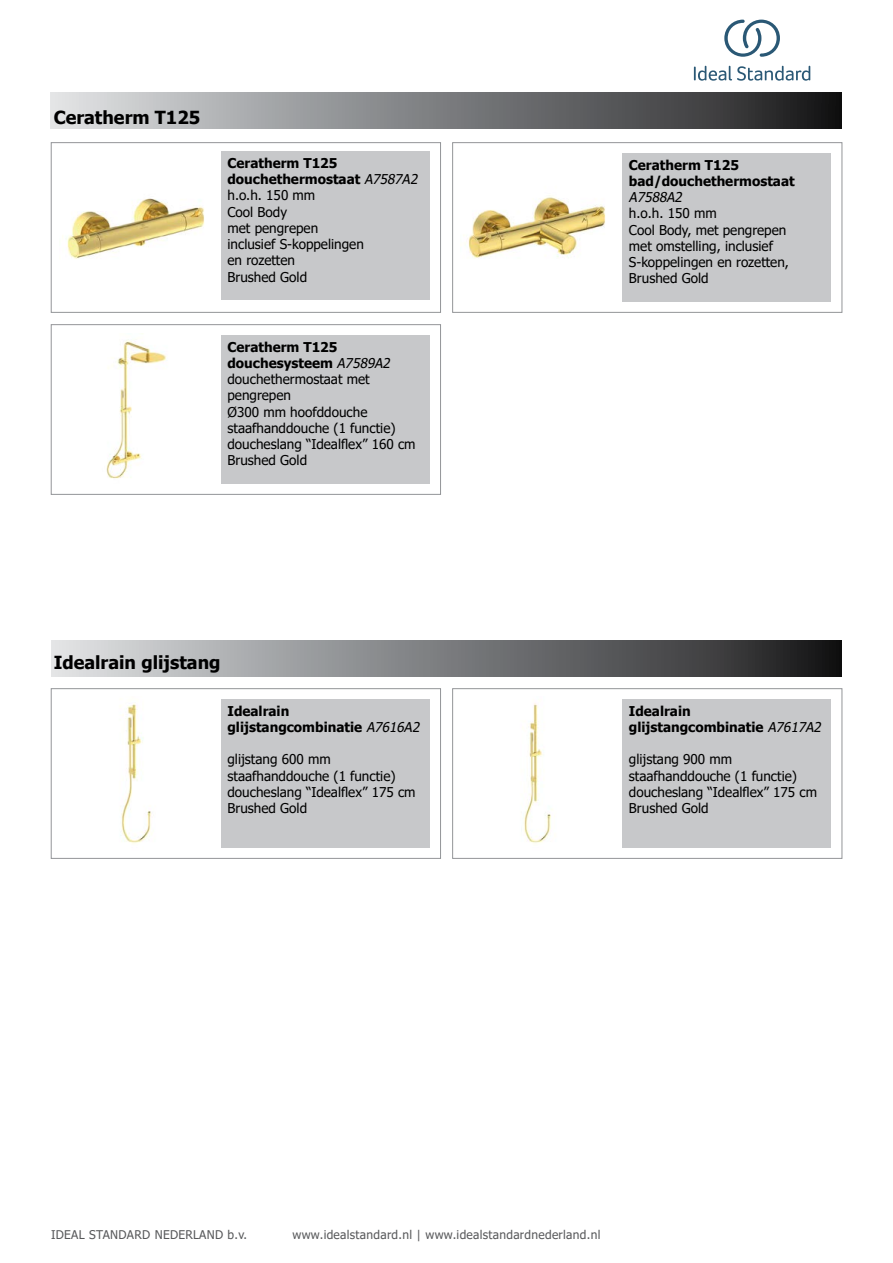
<style>
.page{position:relative;width:893px;height:1263px;background:#fff}
.page>*{position:absolute;margin:0;border:0;box-sizing:border-box;transform-origin:0 0}
.t1{font:700 18px "Tahoma";color:#000}
.t2{font:13.5px/16.2px "Tahoma";color:#000}
.t3{font:700 13.5px/16.2px "Tahoma";color:#000}
.t4{font:italic 13.5px "Tahoma";color:#000}
.t5{font:12px "Tahoma";letter-spacing:.025em;color:#58595b}
.s1{font-weight:700}
.s2{font-style:italic}
.s3{font-weight:400;font-style:italic}
</style>
<div class="page">
<div style="left:51px;top:92px;width:791px;height:37px;background:linear-gradient(to right,#dee1e3,#1a1a1b)"></div>
<div style="left:51px;top:142px;width:390px;height:171px;border:1px solid #939598"></div>
<img style="left:62px;top:198px;width:143px;height:61px">
<div style="left:221px;top:151px;width:209px;height:149px;background:#c7c8ca"></div>
<div style="left:452px;top:142px;width:390px;height:171px;border:1px solid #939598"></div>
<img style="left:463px;top:195px;width:143px;height:63px">
<div style="left:622px;top:153px;width:209px;height:149px;background:#c7c8ca"></div>
<div style="left:51px;top:324px;width:390px;height:171px;border:1px solid #939598"></div>
<img style="left:106px;top:333px;width:61px;height:146px">
<div style="left:221px;top:335px;width:209px;height:149px;background:#c7c8ca"></div>
<div style="left:51px;top:688px;width:390px;height:170px;border:1px solid #939598"></div>
<img style="left:120px;top:703px;width:32px;height:141px">
<div style="left:221px;top:699px;width:209px;height:149px;background:#c7c8ca"></div>
<div style="left:452px;top:688px;width:390px;height:170px;border:1px solid #939598"></div>
<img style="left:524px;top:703px;width:29px;height:140px">
<div style="left:622px;top:699px;width:209px;height:149px;background:#c7c8ca"></div>
<div style="left:51px;top:640px;width:791px;height:36px;background:linear-gradient(to right,#dee1e3,#1a1a1b)"></div>
<svg style="left:694px;top:66px;width:116px;height:15px"></svg>
<svg style="left:724px;top:20px;width:56px;height:37px"></svg>
<h1 class="t1" style="left:54px;top:105px;width:148px">Ceratherm T125</h1>
<p class="t2" style="left:227px;top:156px;width:195px"><span class="s1">Ceratherm T125 douchethermostaat</span> <span class="s2">A7587A2 </span>h.o.h. 150 mm<br>Cool Body<br>met pengrepen<br>inclusief S-koppelingen<br>en rozetten<br>Brushed Gold</p>
<p class="t3" style="left:629px;top:157px;width:167px">Ceratherm T125 bad/douchethermostaat</p>
<p class="t4" style="left:629px;top:188px;width:58px">A7588A2</p>
<p class="t2" style="left:629px;top:206px;width:162px">h.o.h. 150 mm<br>Cool Body, met pengrepen met omstelling, inclusief<br>S-koppelingen en rozetten,<br>Brushed Gold</p>
<p class="t2" style="left:227px;top:340px;width:190px"><span class="s1">Ceratherm T125 douchesysteem</span> <span class="s2">A7589A2 </span>douchethermostaat met pengrepen<br>Ø300 mm hoofddouche staafhanddouche (1 functie) doucheslang “Idealflex” 160 cm<br>Brushed Gold</p>
<h1 class="t1" style="left:54px;top:649px;width:168px">Idealrain glijstang</h1>
<p class="t3" style="left:227px;top:703px;width:197px">Idealrain glijstangcombinatie <span class="s3">A7616A2</span></p>
<p class="t2" style="left:227px;top:752px;width:190px">glijstang 600 mm staafhanddouche (1 functie) doucheslang “Idealflex” 175 cm<br>Brushed Gold</p>
<p class="t3" style="left:629px;top:703px;width:197px">Idealrain glijstangcombinatie <span class="s3">A7617A2</span></p>
<p class="t2" style="left:629px;top:752px;width:190px">glijstang 900 mm staafhanddouche (1 functie) doucheslang “Idealflex” 175 cm<br>Brushed Gold</p>
<p class="t5" style="left:51px;top:1227px;width:198px">IDEAL STANDARD NEDERLAND b.v.</p>
<p class="t5" style="left:292px;top:1227px;width:309px">www.idealstandard.nl | www.idealstandardnederland.nl</p>
</div>
